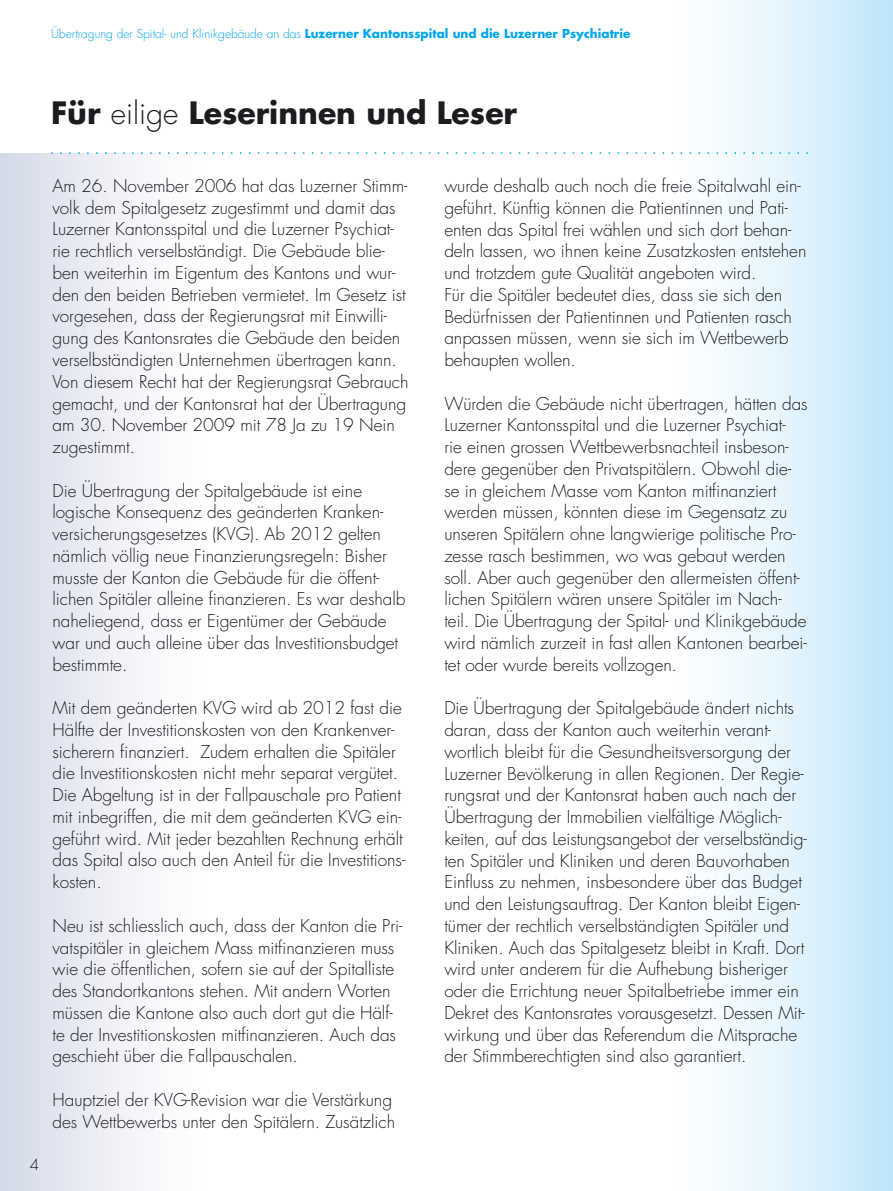
<style>
.page{position:relative;width:893px;height:1191px;background:#fff}
.page>*{position:absolute;margin:0;border:0;box-sizing:border-box;transform-origin:0 0}
.t1{font:700 30px "Futura";color:#1b1c20}
.t2{font:300 17.25px/21.8px "Futura";letter-spacing:-.005em;color:#1b1c20}
.t3{font:300 15px "Futura";color:#1b1c20}
.t4{font:700 12px "Futura";color:#00a6eb}
.s1{font-weight:300}
</style>
<div class="page">
<div style="left:647px;top:0;width:246px;height:1191px;background:linear-gradient(to right,#fff,#c3e7fa)"></div>
<div style="left:0;top:153px;width:228px;height:1038px;background:linear-gradient(to right,#d6dbe9,#fff)"></div>
<svg style="left:51px;top:152px;width:757px;height:2px"></svg>
<p class="t4" style="left:51px;top:25px;width:581px"><span class="s1">Übertragung der Spital- und Klinikgebäude an das</span> Luzerner Kantonsspital und die Luzerner Psychiatrie</p>
<h1 class="t1" style="left:51px;top:92px;width:468px">Für <span class="s1">eilige</span> Leserinnen und Leser</h1>
<p class="t3" style="left:30px;top:1154px;width:11px">4</p>
<p class="t2" style="left:53px;top:175px;width:358px">Am 26. November 2006 hat das Luzerner Stimm&shy;volk dem Spitalgesetz zugestimmt und damit das Luzerner Kantonsspital und die Luzerner Psychiat&shy;rie rechtlich verselbständigt. Die Gebäude blie&shy;ben weiterhin im Eigentum des Kantons und wur&shy;den den beiden Betrieben vermietet. Im Gesetz ist vorgesehen, dass der Regierungsrat mit Einwilli&shy;gung des Kantonsrates die Gebäude den beiden verselbständigten Unternehmen übertragen kann.<br>Von diesem Recht hat der Regierungsrat Gebrauch gemacht, und der Kantonsrat hat der Übertragung am 30. November 2009 mit 78 Ja zu 19 Nein zugestimmt.</p>
<p class="t2" style="left:53px;top:479px;width:354px">Die Übertragung der Spitalgebäude ist eine logische Konsequenz des geänderten Kranken&shy;versicherungsgesetzes (KVG). Ab 2012 gelten nämlich völlig neue Finanzierungsregeln: Bisher musste der Kanton die Gebäude für die öffent&shy;lichen Spitäler alleine finanzieren. Es war deshalb naheliegend, dass er Eigentümer der Gebäude war und auch alleine über das Investitionsbudget bestimmte.</p>
<p class="t2" style="left:53px;top:697px;width:354px">Mit dem geänderten KVG wird ab 2012 fast die Hälfte der Investitionskosten von den Krankenver&shy;sicherern finanziert. Zudem erhalten die Spitäler die Investitionskosten nicht mehr separat vergütet.<br>Die Abgeltung ist in der Fallpauschale pro Patient mit inbegriffen, die mit dem geänderten KVG ein&shy;geführt wird. Mit jeder bezahlten Rechnung erhält das Spital also auch den Anteil für die Investitions&shy;kosten.</p>
<p class="t2" style="left:53px;top:914px;width:351px">Neu ist schliesslich auch, dass der Kanton die Pri&shy;vatspitäler in gleichem Mass mitfinanzieren muss wie die öffentlichen, sofern sie auf der Spitalliste des Standortkantons stehen. Mit andern Worten müssen die Kantone also auch dort gut die Hälf&shy;te der Investitionskosten mitfinanzieren. Auch das geschieht über die Fallpauschalen.</p>
<p class="t2" style="left:53px;top:1088px;width:344px">Hauptziel der KVG-Revision war die Verstärkung des Wettbewerbs unter den Spitälern. Zusätzlich</p>
<p class="t2" style="left:444px;top:175px;width:364px">wurde deshalb auch noch die freie Spitalwahl ein&shy;geführt. Künftig können die Patientinnen und Pati&shy;enten das Spital frei wählen und sich dort behan&shy;deln lassen, wo ihnen keine Zusatzkosten entstehen und trotzdem gute Qualität angeboten wird.<br>Für die Spitäler bedeutet dies, dass sie sich den Bedürfnissen der Patientinnen und Patienten rasch anpassen müssen, wenn sie sich im Wettbewerb behaupten wollen.</p>
<p class="t2" style="left:444px;top:393px;width:365px">Würden die Gebäude nicht übertragen, hätten das Luzerner Kantonsspital und die Luzerner Psychiat-<br>rie einen grossen Wettbewerbsnachteil insbeson&shy;dere gegenüber den Privatspitälern. Obwohl die&shy;se in gleichem Masse vom Kanton mitfinanziert werden müssen, könnten diese im Gegensatz zu unseren Spitälern ohne langwierige politische Pro&shy;zesse rasch bestimmen, wo was gebaut werden soll. Aber auch gegenüber den allermeisten öffent&shy;lichen Spitälern wären unsere Spitäler im Nach&shy;teil. Die Übertragung der Spital- und Klinikgebäude wird nämlich zurzeit in fast allen Kantonen bearbei&shy;tet oder wurde bereits vollzogen.</p>
<p class="t2" style="left:444px;top:697px;width:364px">Die Übertragung der Spitalgebäude ändert nichts daran, dass der Kanton auch weiterhin verant&shy;wortlich bleibt für die Gesundheitsversorgung der Luzerner Bevölkerung in allen Regionen. Der Regie&shy;rungsrat und der Kantonsrat haben auch nach der Übertragung der Immobilien vielfältige Möglich&shy;keiten, auf das Leistungsangebot der verselbständig&shy;ten Spitäler und Kliniken und deren Bauvorhaben Einfluss zu nehmen, insbesondere über das Budget und den Leistungsauftrag. Der Kanton bleibt Eigen&shy;tümer der rechtlich verselbständigten Spitäler und Kliniken. Auch das Spitalgesetz bleibt in Kraft. Dort wird unter anderem für die Aufhebung bisheriger oder die Errichtung neuer Spitalbetriebe immer ein Dekret des Kantonsrates vorausgesetzt. Dessen Mit&shy;wirkung und über das Referendum die Mitsprache der Stimmberechtigten sind also garantiert.</p>
</div>
